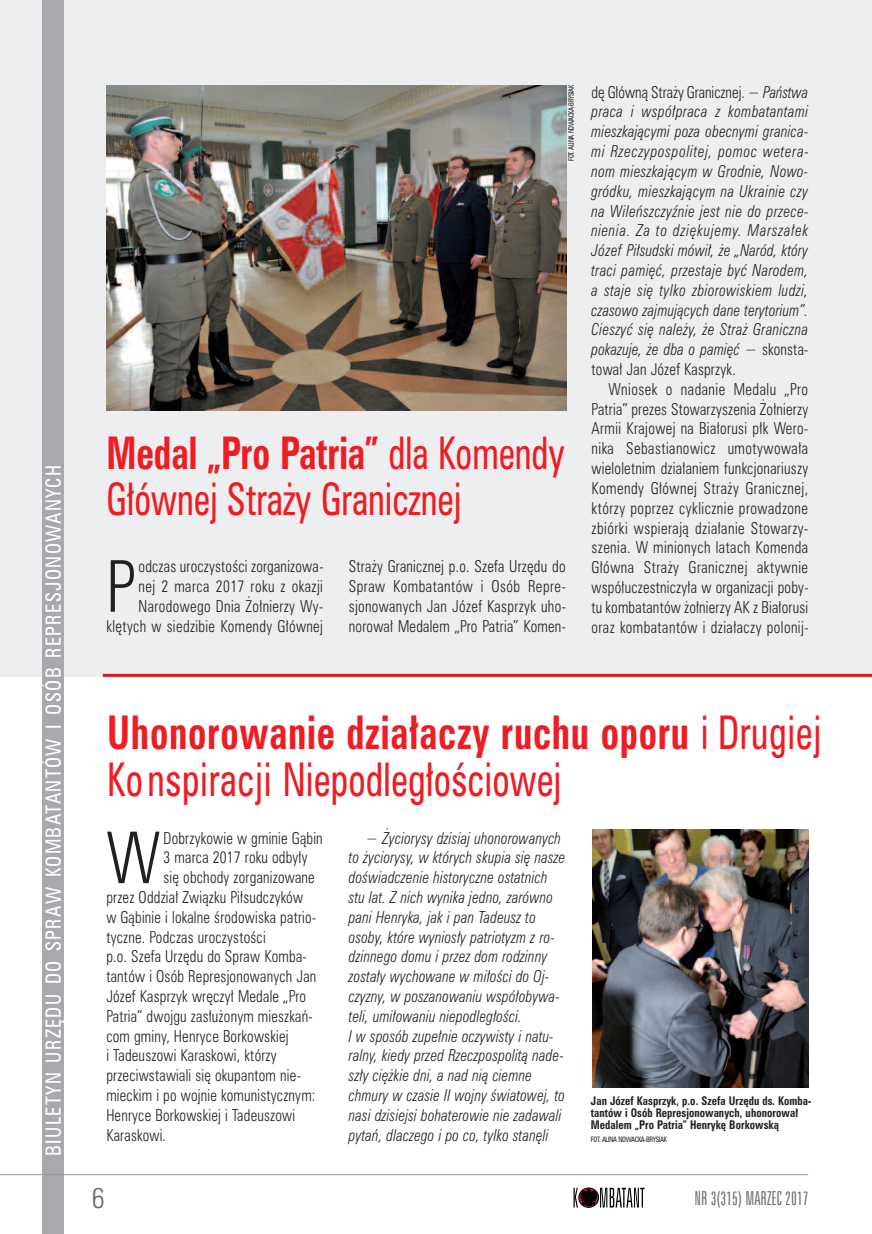
<style>
.page{position:relative;width:872px;height:1234px;background:#fff}
.page>*{position:absolute;margin:0;border:0;box-sizing:border-box;transform-origin:0 0}
.t1{font:71.55px "Zurich Lt Cn EU Normal";color:#231f20;scale:.9 1}
.t2{font:46.5px "Zurich Cn EU Bold";letter-spacing:.02em;color:#ee1d23;scale:.8 1}
.t3{font:46.5px "Zurich Cn EU Normal";letter-spacing:.005em;color:#ee1d23;scale:.8 1}
.t4{font:45px "Zurich Cn EU Bold";color:#ee1d23;scale:.8 1}
.t5{font:45px "Zurich Cn EU Normal";color:#ee1d23;scale:.8 1}
.t6{font:28.5px "Zurich Lt Cn EU Normal";color:#6c6d70}
.t7{font:21px "Zurich Cn EU Normal";letter-spacing:.07em;color:#fff;scale:.92 1}
.t8{font:19.2px "Zurich Lt X Cn EU Normal";color:#6c6d70}
.t9{font:16.5px/19.8px "Zurich Lt Cn EU Normal";letter-spacing:.015em;color:#231f20;text-align:right;scale:.9 1}
.t10{font:16.5px/19.8px "Zurich Lt Cn EU Italic";letter-spacing:.015em;color:#231f20;text-align:justify;scale:.9 1}
.t11{font:12px/12.3px "Zurich Cn EU Bold";letter-spacing:.005em;color:#231f20;scale:.9 1}
.t12{font:7.5px "Zurich Cn EU Normal";letter-spacing:-.05em;color:#231f20;scale:.9 1}
.s1{font-family:"Zurich Cn EU Normal"}
.s2{font-family:"Zurich Lt Cn EU Italic"}
.s3{font-family:"Zurich Lt Cn EU Normal"}
</style>
<div class="page">
<div style="left:0;top:0;width:872px;height:676px;background:#edeef0"></div>
<hr style="left:103px;top:673px;width:769px;height:3px;background:#dc1820">
<svg style="left:573px;top:1187px;width:71px;height:20px"></svg>
<div style="left:43px;top:0;width:21px;height:1233px;background:#a8a9ad"></div>
<hr style="left:0;top:1173px;width:808px;height:1px;background:#939598">
<img style="left:106px;top:85px;width:460px;height:325px">
<img style="left:592px;top:829px;width:216px;height:258px">
<p class="t7" style="left:41px;top:1155px;width:752px;rotate:-90deg">BIULETYN URZĘDU DO SPRAW KOMBATANTÓW I OSÓB REPRESJONOWANYCH</p>
<p class="t12" style="left:566px;top:161px;width:86px;rotate:-90deg">FOT. ALINA NOWACKA-BRYSIAK</p>
<h3 class="t4" style="left:106px;top:424px;width:574px">Medal „Pro Patria” <span class="s1">dla Komendy</span></h3>
<h3 class="t5" style="left:106px;top:471px;width:445px">Głównej Straży Granicznej</h3>
<p class="t9" style="left:106px;top:556px;width:243px">odczas uroczystości zorganizowa-<br>nej 2 marca 2017 roku z okazji<br>Narodowego Dnia Żołnierzy Wy&shy;klętych w siedzibie Komendy Głównej</p>
<p class="t9" style="left:349px;top:556px;width:243px;text-align:justify">Straży Granicznej p.o. Szefa Urzędu do Spraw Kombatantów i Osób Repre&shy;sjonowanych Jan Józef Kasprzyk uho&shy;norował Medalem „Pro Patria” Komen-</p>
<h1 class="t1" style="left:106px;top:542px;width:33px">P</h1>
<p class="t9" style="left:591px;top:82px;width:242px">dę Główną Straży Granicznej. <span class="s2">− Państwa</span></p>
<p class="t10" style="left:591px;top:101px;width:242px">praca i współpraca z kombatantami mieszkającymi poza obecnymi granica&shy;mi Rzeczypospolitej, pomoc wetera&shy;nom mieszkającym w Grodnie, Nowo&shy;gródku, mieszkającym na Ukrainie czy na Wileńszczyźnie jest nie do przece&shy;nienia. Za to dziękujemy. Marszałek Józef Piłsudski mówił, że „Naród, który traci pamięć, przestaje być Narodem, a staje się tylko zbiorowiskiem ludzi, czasowo zajmujących dane terytorium”.<br>Cieszyć się należy, że Straż Graniczna pokazuje, że dba o pamięć − <span class="s3">skonsta-</span></p>
<p class="t9" style="left:591px;top:359px;width:162px">tował Jan Józef Kasprzyk.</p>
<p class="t9" style="left:608px;top:379px;width:223px">Wniosek o nadanie Medalu „Pro</p>
<p class="t9" style="left:591px;top:398px;width:242px">Patria” prezes Stowarzyszenia Żołnierzy</p>
<p class="t9" style="left:591px;top:418px;width:242px">Armii Krajowej na Białorusi płk Wero-</p>
<p class="t9" style="left:591px;top:438px;width:242px">nika Sebastianowicz umotywowała</p>
<p class="t9" style="left:591px;top:458px;width:242px">wieloletnim działaniem funkcjonariuszy</p>
<p class="t9" style="left:591px;top:478px;width:242px">Komendy Głównej Straży Granicznej,</p>
<p class="t9" style="left:591px;top:497px;width:242px">którzy poprzez cyklicznie prowadzone</p>
<p class="t9" style="left:591px;top:517px;width:242px">zbiórki wspierają działanie Stowarzy-</p>
<p class="t9" style="left:591px;top:537px;width:242px">szenia. W minionych latach Komenda</p>
<p class="t9" style="left:591px;top:557px;width:242px">Główna Straży Granicznej aktywnie</p>
<p class="t9" style="left:591px;top:577px;width:243px">współuczestniczyła w organizacji poby-</p>
<p class="t9" style="left:591px;top:596px;width:242px">tu kombatantów żołnierzy AK z Białorusi</p>
<p class="t9" style="left:591px;top:616px;width:243px">oraz kombatantów i działaczy polonij-</p>
<h2 class="t2" style="left:107px;top:703px;width:894px">Uhonorowanie działaczy ruchu oporu <span class="s1">i Drugiej</span></h2>
<h2 class="t3" style="left:107px;top:750px;width:569px">Konspiracji Niepodległościowej</h2>
<h1 class="t1" style="left:106px;top:814px;width:60px">W</h1>
<p class="t9" style="left:163px;top:827px;width:178px">Dobrzykowie w gminie Gąbin</p>
<p class="t9" style="left:163px;top:847px;width:161px">3 marca 2017 roku odbyły</p>
<p class="t9" style="left:163px;top:867px;width:170px">się obchody zorganizowane</p>
<p class="t9" style="left:106px;top:886px;width:220px">przez Oddział Związku Piłsudczyków</p>
<p class="t9" style="left:106px;top:906px;width:235px">w Gąbinie i lokalne środowiska patrio-</p>
<p class="t9" style="left:106px;top:926px;width:178px">tyczne. Podczas uroczystości</p>
<p class="t9" style="left:106px;top:946px;width:224px">p.o. Szefa Urzędu do Spraw Komba-</p>
<p class="t9" style="left:106px;top:966px;width:235px">tantów i Osób Represjonowanych Jan</p>
<p class="t9" style="left:106px;top:985px;width:223px">Józef Kasprzyk wręczył Medale „Pro</p>
<p class="t9" style="left:106px;top:1005px;width:231px">Patria” dwojgu zasłużonym mieszkań-</p>
<p class="t9" style="left:106px;top:1025px;width:204px">com gminy, Henryce Borkowskiej</p>
<p class="t9" style="left:106px;top:1045px;width:191px">i Tadeuszowi Karaskowi, którzy</p>
<p class="t9" style="left:106px;top:1065px;width:218px">przeciwstawiali się okupantom nie-</p>
<p class="t9" style="left:106px;top:1084px;width:234px">mieckim i po wojnie komunistycznym:</p>
<p class="t9" style="left:106px;top:1104px;width:211px">Henryce Borkowskiej i Tadeuszowi</p>
<p class="t9" style="left:106px;top:1124px;width:68px">Karaskowi.</p>
<h3 class="t6" style="left:92px;top:1179px;width:15px">6</h3>
<p class="t10" style="left:349px;top:827px;width:242px;text-align:left;text-indent:17px">− Życiorysy dzisiaj uhonorowanych to życiorysy, w których skupia się nasze doświadczenie historyczne ostatnich stu lat. Z nich wynika jedno, zarówno pani Henryka, jak i pan Tadeusz to osoby, które wyniosły patriotyzm z ro&shy;dzinnego domu i przez dom rodzinny zostały wychowane w miłości do Oj&shy;czyzny, w poszanowaniu współobywa&shy;teli, umiłowaniu niepodległości.<br>I w sposób zupełnie oczywisty i natu&shy;ralny, kiedy przed Rzeczpospolitą nade&shy;szły ciężkie dni, a nad nią ciemne chmury w czasie II wojny światowej, to nasi dzisiejsi bohaterowie nie zadawali pytań, dlaczego i po co, tylko stanęli</p>
<p class="t11" style="left:591px;top:1093px;width:246px">Jan Józef Kasprzyk, p.o. Szefa Urzędu ds. Komba&shy;tantów i Osób Represjonowanych, uhonorował<br>Medalem „Pro Patria” Henrykę Borkowską</p>
<p class="t12" style="left:591px;top:1133px;width:86px">FOT. ALINA NOWACKA-BRYSIAK</p>
<p class="t8" style="left:694px;top:1186px;width:116px">NR 3(315) MARZEC 2017</p>
</div>
